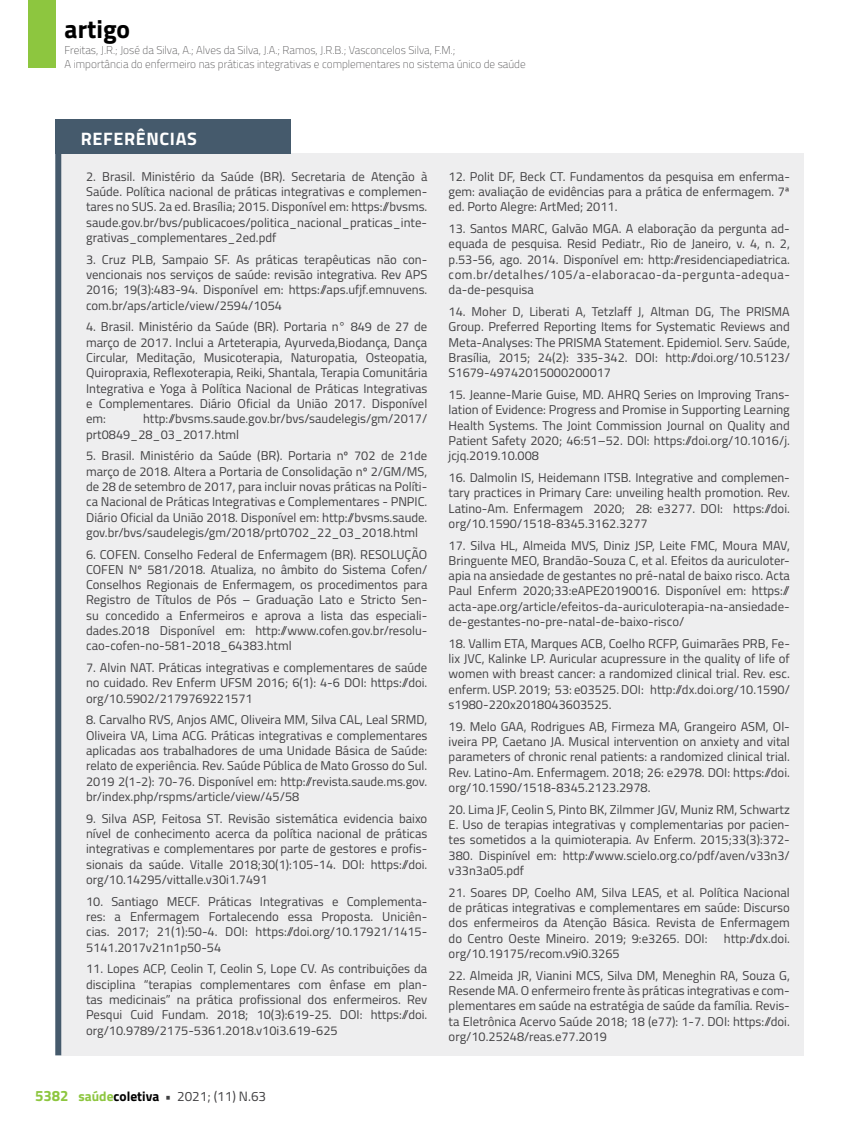
<style>
.page{position:relative;width:859px;height:1132px;background:#fff}
.page>*{position:absolute;margin:0;border:0;box-sizing:border-box;transform-origin:0 0}
.t1{font:700 25.5px "Titillium";color:#000}
.t2{font:700 18px "Titillium";letter-spacing:.035em;color:#fff}
.t3{font:13.5px "Titillium";color:#414042}
.t4{font:12.75px/15.3px "Titillium";color:#414042;text-align:justify}
.t5{font:100 11.25px/13.5px "Titillium";color:#414042}
.s1{font-weight:700;font-size:15px;color:#8dc63f}
.s2{font-weight:700;color:#8dc63f}
.s3{font-weight:700;color:#000}
.s4{font-weight:700}
</style>
<div class="page">
<div style="left:28px;top:0;width:27px;height:68px;background:#8dc63f"></div>
<div style="left:61px;top:153px;width:743px;height:901px;background:#eeeeef"></div>
<div style="left:55px;top:119px;width:236px;height:35px;background:#455a6c"></div>
<div style="left:55px;top:135px;width:6px;height:919px;background:#455a6c"></div>
<h1 class="t1" style="left:65px;top:10px;width:67px">artigo</h1>
<p class="t5" style="left:65px;top:43px;width:463px">Freitas, J.R.; José da Silva, A.; Alves da Silva, J.A.; Ramos, J.R.B.; Vasconcelos Silva, F.M.;<br>A importância do enfermeiro nas práticas integrativas e complementares no sistema único de saúde</p>
<h2 class="t2" style="left:81px;top:125px;width:117px">REFERÊNCIAS</h2>
<p class="t4" style="left:86px;top:168px;width:343px">2. Brasil. Ministério da Saúde (BR). Secretaria de Atenção à Saúde. Política nacional de práticas integrativas e complemen&shy;tares no SUS. 2a ed. Brasília; 2015. Disponível em: https://bvsms. saude.gov.br/bvs/publicacoes/politica_nacional_praticas_inte&shy;grativas_complementares_2ed.pdf</p>
<p class="t4" style="left:86px;top:251px;width:343px">3. Cruz PLB, Sampaio SF. As práticas terapêuticas não con&shy;vencionais nos serviços de saúde: revisão integrativa. Rev APS 2016; 19(3):483-94. Disponível em: https://aps.ufjf.emnuvens. com.br/aps/article/view/2594/1054</p>
<p class="t4" style="left:86px;top:318px;width:343px">4. Brasil. Ministério da Saúde (BR). Portaria n° 849 de 27 de março de 2017. Inclui a Arteterapia, Ayurveda,Biodança, Dança Circular, Meditação, Musicoterapia, Naturopatia, Osteopatia, Quiropraxia, Reflexoterapia, Reiki, Shantala, Terapia Comunitária Integrativa e Yoga à Política Nacional de Práticas Integrativas e Complementares. Diário Oficial da União 2017. Disponível em:</p>
<p class="t4" style="left:86px;top:410px;width:343px;text-indent:57px">http://bvsms.saude.gov.br/bvs/saudelegis/gm/2017/ prt0849_28_03_2017.html</p>
<p class="t4" style="left:86px;top:447px;width:343px">5. Brasil. Ministério da Saúde (BR). Portaria nº 702 de 21de março de 2018. Altera a Portaria de Consolidação nº 2/GM/MS, de 28 de setembro de 2017, para incluir novas práticas na Políti&shy;ca Nacional de Práticas Integrativas e Complementares - PNPIC.<br>Diário Oficial da União 2018. Disponível em: http://bvsms.saude. gov.br/bvs/saudelegis/gm/2018/prt0702_22_03_2018.html</p>
<p class="t4" style="left:86px;top:545px;width:343px">6. COFEN. Conselho Federal de Enfermagem (BR). RESOLUÇÃO COFEN Nº 581/2018. Atualiza, no âmbito do Sistema Cofen/ Conselhos Regionais de Enfermagem, os procedimentos para Registro de Títulos de Pós – Graduação Lato e Stricto Sen&shy;su concedido a Enfermeiros e aprova a lista das especiali&shy;dades.2018 Disponível em: http://www.cofen.gov.br/resolu&shy;cao-cofen-no-581-2018_64383.html</p>
<p class="t4" style="left:86px;top:659px;width:343px">7. Alvin NAT. Práticas integrativas e complementares de saúde no cuidado. Rev Enferm UFSM 2016; 6(1): 4-6 DOI: https://doi. org/10.5902/2179769221571</p>
<p class="t4" style="left:86px;top:711px;width:343px">8. Carvalho RVS, Anjos AMC, Oliveira MM, Silva CAL, Leal SRMD, Oliveira VA, Lima ACG. Práticas integrativas e complementares aplicadas aos trabalhadores de uma Unidade Básica de Saúde: relato de experiência. Rev. Saúde Pública de Mato Grosso do Sul.<br>2019 2(1-2): 70-76. Disponível em: http://revista.saude.ms.gov. br/index.php/rspms/article/view/45/58</p>
<p class="t4" style="left:86px;top:809px;width:343px">9. Silva ASP, Feitosa ST. Revisão sistemática evidencia baixo nível de conhecimento acerca da política nacional de práticas integrativas e complementares por parte de gestores e profis&shy;sionais da saúde. Vitalle 2018;30(1):105-14. DOI: https://doi. org/10.14295/vittalle.v30i1.7491</p>
<p class="t4" style="left:86px;top:892px;width:343px">10. Santiago MECF. Práticas Integrativas e Complementa&shy;res: a Enfermagem Fortalecendo essa Proposta. Uniciên&shy;cias. 2017; 21(1):50-4. DOI: https://doi.org/10.17921/1415- 5141.2017v21n1p50-54</p>
<p class="t4" style="left:86px;top:960px;width:343px">11. Lopes ACP, Ceolin T, Ceolin S, Lope CV. As contribuições da disciplina “terapias complementares com ênfase em plan&shy;tas medicinais” na prática profissional dos enfermeiros. Rev Pesqui Cuid Fundam. 2018; 10(3):619-25. DOI: https://doi. org/10.9789/2175-5361.2018.v10i3.619-625</p>
<p class="t3" style="left:35px;top:1086px;width:233px"><span class="s1">5382</span> <span class="s2">saúde</span><span class="s3">coletiva</span> <span class="s4">•</span> 2021; (11) N.63</p>
<p class="t4" style="left:449px;top:168px;width:343px">12. Polit DF, Beck CT. Fundamentos da pesquisa em enferma&shy;gem: avaliação de evidências para a prática de enfermagem. 7ª ed. Porto Alegre: ArtMed; 2011.</p>
<p class="t4" style="left:449px;top:220px;width:343px">13. Santos MARC, Galvão MGA. A elaboração da pergunta ad&shy;equada de pesquisa. Resid Pediatr., Rio de Janeiro, v. 4, n. 2, p.53-56, ago. 2014. Disponível em: http://residenciapediatrica. com.br/detalhes/105/a-elaboracao-da-pergunta-adequa&shy;da-de-pesquisa</p>
<p class="t4" style="left:449px;top:303px;width:343px">14. Moher D, Liberati A, Tetzlaff J, Altman DG, The PRISMA Group. Preferred Reporting Items for Systematic Reviews and Meta-Analyses: The PRISMA Statement. Epidemiol. Serv. Saúde, Brasília, 2015; 24(2): 335-342. DOI: http://doi.org/10.5123/ S1679-49742015000200017</p>
<p class="t4" style="left:449px;top:386px;width:343px">15. Jeanne-Marie Guise, MD. AHRQ Series on Improving Trans&shy;lation of Evidence: Progress and Promise in Supporting Learning Health Systems. The Joint Commission Journal on Quality and Patient Safety 2020; 46:51–52. DOI: https://doi.org/10.1016/j. jcjq.2019.10.008</p>
<p class="t4" style="left:449px;top:469px;width:343px">16. Dalmolin IS, Heidemann ITSB. Integrative and complemen&shy;tary practices in Primary Care: unveiling health promotion. Rev.<br>Latino-Am. Enfermagem 2020; 28: e3277. DOI: https://doi. org/10.1590/1518-8345.3162.3277</p>
<p class="t4" style="left:449px;top:536px;width:343px">17. Silva HL, Almeida MVS, Diniz JSP, Leite FMC, Moura MAV, Bringuente MEO, Brandão-Souza C, et al. Efeitos da auriculoter&shy;apia na ansiedade de gestantes no pré-natal de baixo risco. Acta Paul Enferm 2020;33:eAPE20190016. Disponível em: https:// acta-ape.org/article/efeitos-da-auriculoterapia-na-ansiedade&shy;de-gestantes-no-pre-natal-de-baixo-risco/</p>
<p class="t4" style="left:449px;top:635px;width:343px">18. Vallim ETA, Marques ACB, Coelho RCFP, Guimarães PRB, Fe&shy;lix JVC, Kalinke LP. Auricular acupressure in the quality of life of women with breast cancer: a randomized clinical trial. Rev. esc. enferm. USP. 2019; 53: e03525. DOI: http://dx.doi.org/10.1590/ s1980-220x2018043603525.</p>
<p class="t4" style="left:449px;top:717px;width:343px">19. Melo GAA, Rodrigues AB, Firmeza MA, Grangeiro ASM, Ol&shy;iveira PP, Caetano JA. Musical intervention on anxiety and vital parameters of chronic renal patients: a randomized clinical trial.<br>Rev. Latino-Am. Enfermagem. 2018; 26: e2978. DOI: https://doi. org/10.1590/1518-8345.2123.2978.</p>
<p class="t4" style="left:449px;top:800px;width:343px">20. Lima JF, Ceolin S, Pinto BK, Zilmmer JGV, Muniz RM, Schwartz E. Uso de terapias integrativas y complementarias por pacien&shy;tes sometidos a la quimioterapia. Av Enferm. 2015;33(3):372- 380. Dispinível em: http://www.scielo.org.co/pdf/aven/v33n3/ v33n3a05.pdf</p>
<p class="t4" style="left:449px;top:883px;width:343px">21. Soares DP, Coelho AM, Silva LEAS, et al. Política Nacional de práticas integrativas e complementares em saúde: Discurso dos enfermeiros da Atenção Básica. Revista de Enfermagem do Centro Oeste Mineiro. 2019; 9:e3265. DOI:</p>
<p class="t4" style="left:724px;top:929px;width:68px">http://dx.doi.</p>
<p class="t4" style="left:449px;top:944px;width:173px">org/10.19175/recom.v9i0.3265</p>
<p class="t4" style="left:449px;top:966px;width:343px">22. Almeida JR, Vianini MCS, Silva DM, Meneghin RA, Souza G, Resende MA. O enfermeiro frente às práticas integrativas e com&shy;plementares em saúde na estratégia de saúde da família. Revis&shy;ta Eletrônica Acervo Saúde 2018; 18 (e77): 1-7. DOI: https://doi. org/10.25248/reas.e77.2019</p>
</div>
